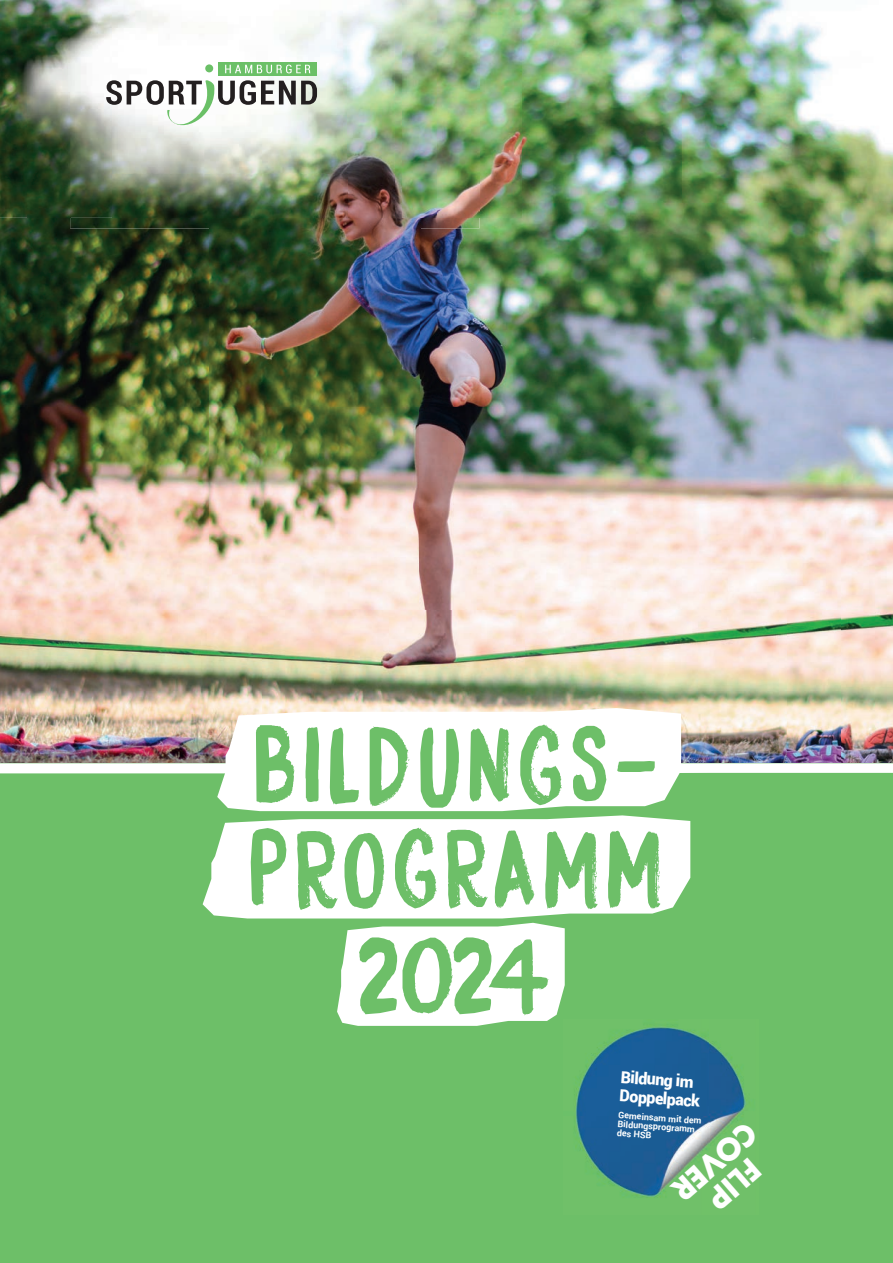
<style>
.page{position:relative;width:893px;height:1263px;background:#fff}
.page>*{position:absolute;margin:0;border:0;box-sizing:border-box;transform-origin:0 0}
.t1{font:700 33.6px/30.2px "Futura PT";color:#fff;text-align:center}
.t2{font:900 16.5px/18.9px "Roboto";color:#fff}
.t3{font:700 9px/9px "Roboto";color:#fff}
</style>
<div class="page">
<img style="left:522px;top:0;width:371px;height:203px">
<img style="left:0;top:218px;width:210px;height:393px">
<img style="left:210px;top:228px;width:210px;height:383px">
<img style="left:420px;top:203px;width:420px;height:408px">
<img style="left:840px;top:203px;width:53px;height:521px">
<img style="left:0;top:611px;width:841px;height:113px">
<div style="left:0;top:763px;width:893px;height:500px;background:#6dbf68"></div>
<img style="left:576px;top:1026px;width:170px;height:171px">
<img style="left:0;top:0;width:28px;height:218px">
<img style="left:28px;top:0;width:85px;height:218px">
<img style="left:70px;top:218px;width:409px;height:10px">
<img style="left:116px;top:218px;width:278px;height:1px">
<img style="left:113px;top:0;width:409px;height:218px">
<svg style="left:218px;top:62px;width:99px;height:3px"></svg>
<svg style="left:106px;top:65px;width:211px;height:60px"></svg>
<svg style="left:217px;top:708px;width:464px;height:103px"></svg>
<svg style="left:203px;top:815px;width:487px;height:103px;fill:#fff"></svg>
<svg style="left:251px;top:828px;width:409px;height:82px"></svg>
<img style="left:0;top:724px;width:893px;height:84px">
<svg style="left:337px;top:923px;width:228px;height:103px"></svg>
<h2 class="t2" style="left:622px;top:1067px;width:82px;rotate:4deg">Bildung im<br>Doppelpack</h2>
<p class="t3" style="left:619px;top:1110px;width:85px;rotate:4deg">Gemeinsam mit dem<br>Bildungsprogramm des HSB</p>
<h1 class="t1" style="left:783px;top:1163px;width:103px;rotate:139deg">FLIP<br>COVER</h1>
</div>
